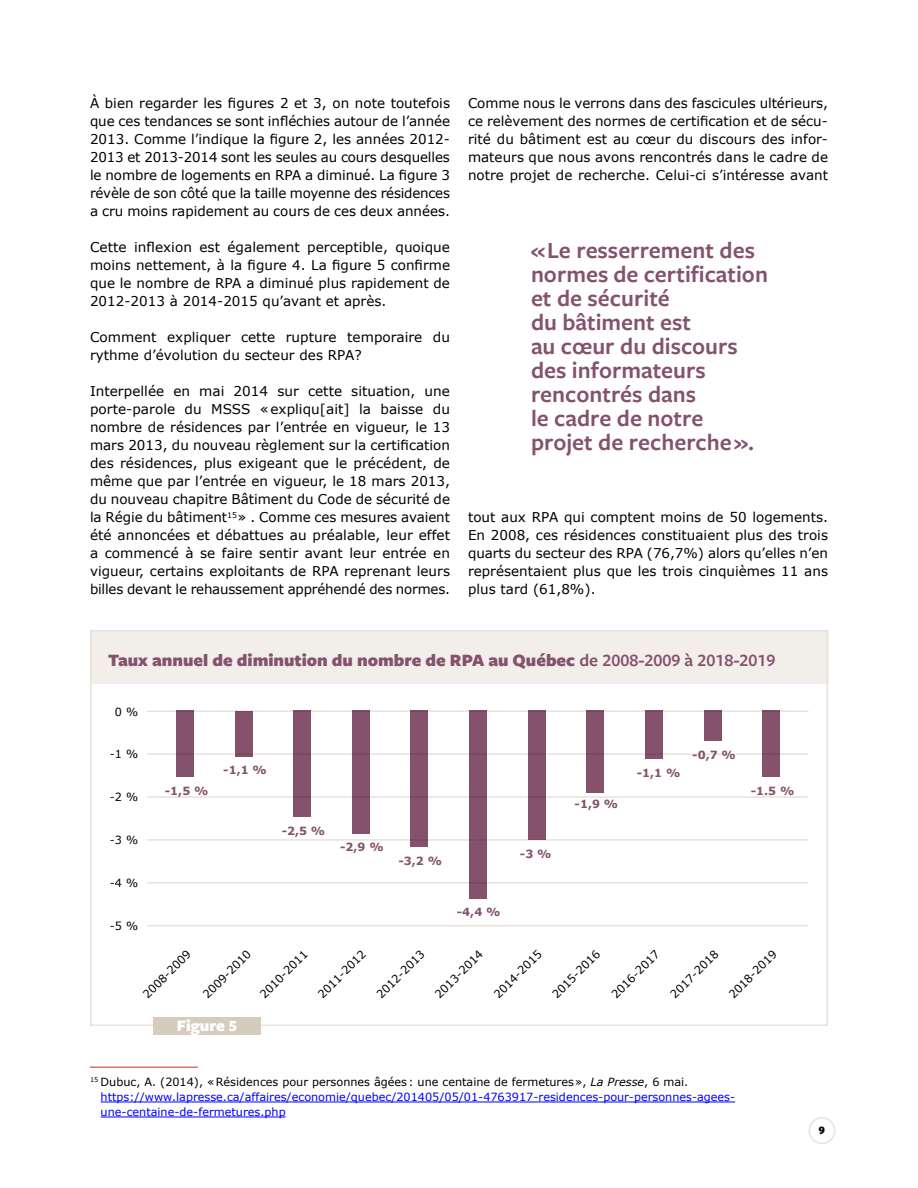
<style>
.page{position:relative;width:918px;height:1188px;background:#fff}
.page>*{position:absolute;margin:0;border:0;box-sizing:border-box;transform-origin:0 0}
.t1{font:600 24px/24px "Freight Sans Pro";color:#84526d}
.t2{font:900 18px "Freight Sans Pro";color:#84526d}
.t3{font:900 16.5px "Freight Sans Pro";color:#fff}
.t4{font:13.5px/18px "Verdana";color:#000;text-align:justify}
.t5{font:900 12px "Freight Sans Pro";color:#000}
.t6{font:11.25px/15px "Verdana";color:#00f}
.t7{font:11.25px "Verdana";color:#000}
.t8{font:700 11.25px "Verdana";color:#84526d}
.s1{font-weight:600}
.s2{color:#000}
.s3{font-style:italic;color:#000}
</style>
<div class="page">
<div style="left:90px;top:630px;width:738px;height:54px;background:#f2eeea"></div>
<div style="left:90px;top:630px;width:738px;height:396px;border:2px solid #e8e2da"></div>
<div style="left:153px;top:1017px;width:108px;height:18px;background:#d6ccbd"></div>
<hr style="left:90px;top:1066px;width:108px;height:2px;background:#ce7563">
<hr style="left:101px;top:1102px;width:634px;height:1px;background:#00f">
<hr style="left:101px;top:1117px;width:185px;height:1px;background:#00f">
<div style="left:176px;top:711px;width:18px;height:66px;background:#84526d"></div>
<div style="left:235px;top:711px;width:18px;height:46px;background:#84526d"></div>
<div style="left:294px;top:711px;width:17px;height:106px;background:#84526d"></div>
<div style="left:352px;top:711px;width:18px;height:123px;background:#84526d"></div>
<div style="left:410px;top:711px;width:18px;height:136px;background:#84526d"></div>
<div style="left:469px;top:711px;width:18px;height:188px;background:#84526d"></div>
<div style="left:528px;top:711px;width:18px;height:129px;background:#84526d"></div>
<div style="left:586px;top:711px;width:18px;height:82px;background:#84526d"></div>
<div style="left:645px;top:711px;width:18px;height:48px;background:#84526d"></div>
<div style="left:704px;top:711px;width:18px;height:30px;background:#84526d"></div>
<div style="left:762px;top:711px;width:18px;height:66px;background:#84526d"></div>
<hr style="left:147px;top:711px;width:662px;height:1px;background:#e8e2da">
<hr style="left:147px;top:753px;width:662px;height:2px;background:#e8e2da">
<hr style="left:147px;top:796px;width:662px;height:2px;background:#e8e2da">
<hr style="left:147px;top:839px;width:662px;height:2px;background:#e8e2da">
<hr style="left:147px;top:882px;width:662px;height:2px;background:#e8e2da">
<hr style="left:147px;top:925px;width:662px;height:1px;background:#e8e2da">
<div style="left:808px;top:1117px;width:27px;height:27px;border:2px solid #e8e2da;border-radius:50%"></div>
<p class="t4" style="left:90px;top:94px;width:362px">À bien regarder les figures 2 et 3, on note toutefois que ces tendances se sont infléchies autour de l’année 2013. Comme l’indique la figure 2, les années 2012- 2013 et 2013-2014 sont les seules au cours desquelles le nombre de logements en RPA a diminué. La figure 3 révèle de son côté que la taille moyenne des résidences a cru moins rapidement au cours de ces deux années.</p>
<p class="t4" style="left:90px;top:238px;width:362px">Cette inflexion est également perceptible, quoique moins nettement, à la figure 4. La figure 5 confirme que le nombre de RPA a diminué plus rapidement de 2012-2013 à 2014-2015 qu’avant et après.</p>
<p class="t4" style="left:90px;top:328px;width:362px">Comment expliquer cette rupture temporaire du rythme d’évolution du secteur des RPA?</p>
<p class="t4" style="left:90px;top:382px;width:362px">Interpellée en mai 2014 sur cette situation, une porte-parole du MSSS «expliqu[ait] la baisse du nombre de résidences par l’entrée en vigueur, le 13 mars 2013, du nouveau règlement sur la certification des résidences, plus exigeant que le précédent, de même que par l’entrée en vigueur, le 18 mars 2013, du nouveau chapitre Bâtiment du Code de sécurité de la Régie du bâtiment<sup>15</sup>» . Comme ces mesures avaient été annoncées et débattues au préalable, leur effet a commencé à se faire sentir avant leur entrée en vigueur, certains exploitants de RPA reprenant leurs billes devant le rehaussement appréhendé des normes.</p>
<p class="t4" style="left:468px;top:94px;width:362px">Comme nous le verrons dans des fascicules ultérieurs, ce relèvement des normes de certification et de sécu&shy;rité du bâtiment est au cœur du discours des infor&shy;mateurs que nous avons rencontrés dans le cadre de notre projet de recherche. Celui-ci s’intéresse avant</p>
<h1 class="t1" style="left:531px;top:237px;width:238px">« Le resserrement des normes de certification et de sécurité<br>du bâtiment est<br>au cœur du discours des informateurs rencontrés dans<br>le cadre de notre projet de recherche ».</h1>
<p class="t4" style="left:468px;top:508px;width:362px">tout aux RPA qui comptent moins de 50 logements.<br>En 2008, ces résidences constituaient plus des trois quarts du secteur des RPA (76,7%) alors qu’elles n’en représentaient plus que les trois cinquièmes 11 ans plus tard (61,8%).</p>
<h2 class="t2" style="left:108px;top:648px;width:669px">Taux annuel de diminution du nombre de RPA au Québec <span class="s1">de 2008-2009 à 2018-2019</span></h2>
<p class="t7" style="left:115px;top:704px;width:25px">0 %</p>
<p class="t7" style="left:110px;top:747px;width:30px">-1 %</p>
<p class="t7" style="left:110px;top:790px;width:30px">-2 %</p>
<p class="t7" style="left:110px;top:833px;width:30px">-3 %</p>
<p class="t7" style="left:110px;top:876px;width:30px">-4 %</p>
<p class="t7" style="left:110px;top:919px;width:30px">-5 %</p>
<p class="t8" style="left:165px;top:784px;width:45px">-1,5 %</p>
<p class="t8" style="left:223px;top:763px;width:45px">-1,1 %</p>
<p class="t8" style="left:282px;top:824px;width:45px">-2,5 %</p>
<p class="t8" style="left:340px;top:840px;width:45px">-2,9 %</p>
<p class="t8" style="left:398px;top:854px;width:45px">-3,2 %</p>
<p class="t8" style="left:457px;top:905px;width:45px">-4,4 %</p>
<p class="t8" style="left:520px;top:846px;width:33px">-3 %</p>
<p class="t8" style="left:575px;top:797px;width:45px">-1,9 %</p>
<p class="t8" style="left:637px;top:766px;width:45px">-1,1 %</p>
<p class="t8" style="left:692px;top:747px;width:45px">-0,7 %</p>
<p class="t8" style="left:751px;top:783px;width:45px">-1.5 %</p>
<p class="t7" style="left:140px;top:991px;width:64px;rotate:-45deg">2008-2009</p>
<p class="t7" style="left:200px;top:991px;width:64px;rotate:-45deg">2009-2010</p>
<p class="t7" style="left:257px;top:991px;width:64px;rotate:-45deg">2010-2011</p>
<p class="t7" style="left:315px;top:991px;width:64px;rotate:-45deg">2011-2012</p>
<p class="t7" style="left:374px;top:991px;width:64px;rotate:-45deg">2012-2013</p>
<p class="t7" style="left:432px;top:991px;width:64px;rotate:-45deg">2013-2014</p>
<p class="t7" style="left:491px;top:991px;width:64px;rotate:-45deg">2014-2015</p>
<p class="t7" style="left:549px;top:991px;width:64px;rotate:-45deg">2015-2016</p>
<p class="t7" style="left:609px;top:991px;width:64px;rotate:-45deg">2016-2017</p>
<p class="t7" style="left:667px;top:991px;width:64px;rotate:-45deg">2017-2018</p>
<p class="t7" style="left:726px;top:991px;width:64px;rotate:-45deg">2018-2019</p>
<p class="t3" style="left:177px;top:1014px;width:62px">Figure 5</p>
<p class="t6" style="left:101px;top:1075px;width:636px;text-indent:-11px"><sup>15</sup> <span class="s2">Dubuc, A. (2014), «Résidences pour personnes âgées: une centaine de fermetures»,</span> <span class="s3">La Presse</span><span class="s2">, 6 mai. </span>https://www.lapresse.ca/affaires/economie/quebec/201405/05/01-4763917-residences-pour-personnes-agees&shy;une-centaine-de-fermetures.php</p>
<p class="t5" style="left:819px;top:1122px;width:7px">9</p>
</div>
